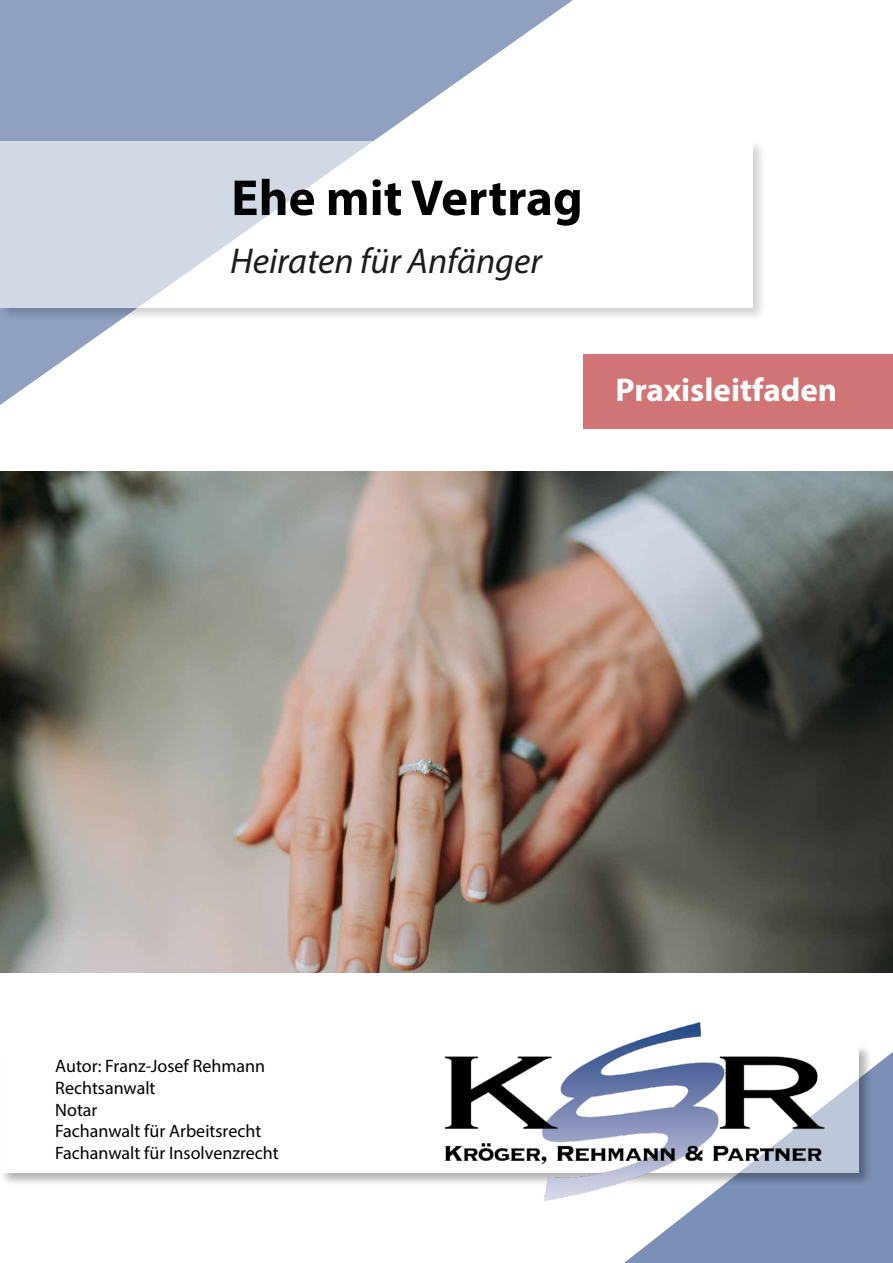
<style>
.page{position:relative;width:893px;height:1263px;background:#fff}
.page>*{position:absolute;margin:0;border:0;box-sizing:border-box;transform-origin:0 0}
.t1{font:700 51px "Myriad Pro";color:#000}
.t2{font:italic 36px "Myriad Pro";color:#1b1b1a}
.t3{font:700 33px "Myriad Pro";color:#fff}
.t4{font:18px/21.6px "Myriad Pro";color:#000}
</style>
<div class="page">
<div style="left:584px;top:354px;width:309px;height:74px;background:#d07476"></div>
<svg style="left:624px;top:1052px;width:269px;height:211px;fill:#7a90b6"></svg>
<div style="left:0;top:1043px;width:873px;height:144px;background:#000;opacity:.63"></div>
<div style="left:2px;top:1046px;width:857px;height:127px;background:#fff"></div>
<svg style="left:0;top:0;width:584px;height:405px;fill:#90a0c1"></svg>
<img style="left:423px;top:1022px;width:406px;height:187px">
<div style="left:0;top:139px;width:767px;height:183px;background:#000;opacity:.3"></div>
<svg style="left:0;top:142px;width:753px;height:166px"></svg>
<img style="left:0;top:471px;width:893px;height:502px">
<h1 class="t1" style="left:231px;top:165px;width:353px">Ehe mit Vertrag</h1>
<h2 class="t2" style="left:230px;top:238px;width:313px">Heiraten für Anfänger</h2>
<h3 class="t3" style="left:615px;top:368px;width:223px">Praxisleitfaden</h3>
<p class="t4" style="left:55px;top:1055px;width:225px">Autor: Franz-Josef Rehmann<br>Rechtsanwalt<br>Notar<br>Fachanwalt für Arbeitsrecht<br>Fachanwalt für Insolvenzrecht</p>
</div>
